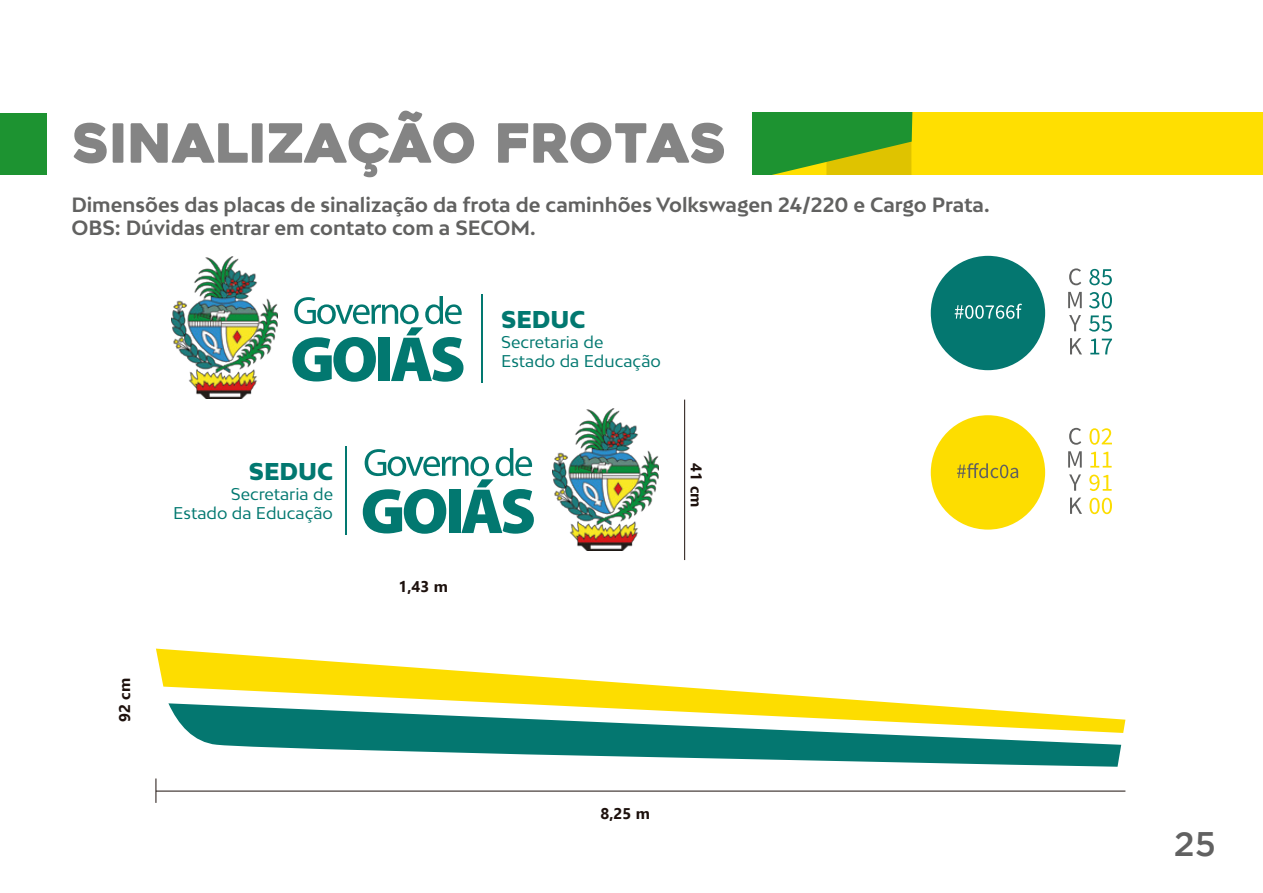
<style>
.page{position:relative;width:1263px;height:893px;background:#fff}
.page>*{position:absolute;margin:0;border:0;box-sizing:border-box;transform-origin:0 0}
.t1{font:54px "Heavitas";color:#848484}
.t2{font:500 34.05px "Gotham";color:#616161}
.t3{font:900 22.95px "Bw Mitga";color:#027870}
.t4{font:700 19.5px/23.4px "Bw Mitga";color:#616160}
.t5{font:16.05px/19.6px "Bw Mitga";color:#027870;text-align:right}
.t6{font:700 15.45px "Ebrima";color:#1d110d}
</style>
<div class="page">
<svg style="left:189px;top:733px;width:932px;height:34px;fill:#047770"></svg>
<svg style="left:156px;top:649px;width:969px;height:84px"></svg>
<hr style="left:156px;top:791px;width:969px;height:1px;background:#1d110d">
<svg style="left:156px;top:778px;width:1px;height:25px"></svg>
<div style="left:931px;top:256px;width:114px;height:114px;background:#047770;border-radius:50%"></div>
<svg style="left:955px;top:304px;width:67px;height:15px"></svg>
<svg style="left:1069px;top:268px;width:12px;height:17px"></svg>
<svg style="left:1068px;top:292px;width:14px;height:16px"></svg>
<svg style="left:1069px;top:315px;width:12px;height:16px"></svg>
<svg style="left:1070px;top:338px;width:12px;height:16px"></svg>
<svg style="left:1089px;top:269px;width:23px;height:16px"></svg>
<svg style="left:1089px;top:292px;width:23px;height:16px"></svg>
<svg style="left:1089px;top:315px;width:23px;height:17px"></svg>
<svg style="left:1090px;top:339px;width:22px;height:15px"></svg>
<div style="left:931px;top:415px;width:114px;height:115px;background:#fddd00;border-radius:50%"></div>
<svg style="left:957px;top:463px;width:61px;height:15px"></svg>
<svg style="left:1069px;top:428px;width:12px;height:17px"></svg>
<svg style="left:1068px;top:451px;width:14px;height:17px"></svg>
<svg style="left:1069px;top:474px;width:12px;height:17px"></svg>
<svg style="left:1070px;top:498px;width:12px;height:16px"></svg>
<svg style="left:1089px;top:428px;width:23px;height:17px"></svg>
<svg style="left:1090px;top:452px;width:21px;height:16px"></svg>
<svg style="left:1089px;top:475px;width:22px;height:16px"></svg>
<svg style="left:1089px;top:498px;width:23px;height:16px"></svg>
<hr style="left:684px;top:400px;width:1px;height:160px;background:#1d110d">
<hr style="left:345px;top:447px;width:1px;height:88px;background:#027870">
<img style="left:552px;top:408px;width:107px;height:143px">
<svg style="left:363px;top:448px;width:171px;height:86px"></svg>
<hr style="left:481px;top:295px;width:2px;height:88px;background:#027870">
<img style="left:171px;top:256px;width:106px;height:143px">
<svg style="left:292px;top:296px;width:171px;height:86px"></svg>
<div style="left:0;top:113px;width:46px;height:61px;background:#1d9331"></div>
<svg style="left:752px;top:113px;width:511px;height:61px;background:#c5ca0c"></svg>
<h1 class="t1" style="left:73px;top:110px;width:655px">SINALIZAÇÃO FROTAS</h1>
<p class="t4" style="left:71px;top:192px;width:920px">Dimensões das placas de sinalização da frota de caminhões Volkswagen 24/220 e Cargo Prata.<br>OBS: Dúvidas entrar em contato com a SECOM.</p>
<p class="t3" style="left:249px;top:456px;width:86px">SEDUC</p>
<p class="t5" style="left:173px;top:483px;width:161px">Secretaria de<br>Estado da Educação</p>
<p class="t6" style="left:113px;top:722px;width:45px;rotate:-90deg">92 cm</p>
<p class="t6" style="left:398px;top:574px;width:51px">1,43 m</p>
<p class="t3" style="left:501px;top:304px;width:86px">SEDUC</p>
<p class="t5" style="left:501px;top:331px;width:161px;text-align:left">Secretaria de<br>Estado da Educação</p>
<p class="t6" style="left:709px;top:463px;width:45px;rotate:90deg">41 cm</p>
<p class="t6" style="left:600px;top:801px;width:51px">8,25 m</p>
<h2 class="t2" style="left:1174px;top:824px;width:44px">25</h2>
</div>
